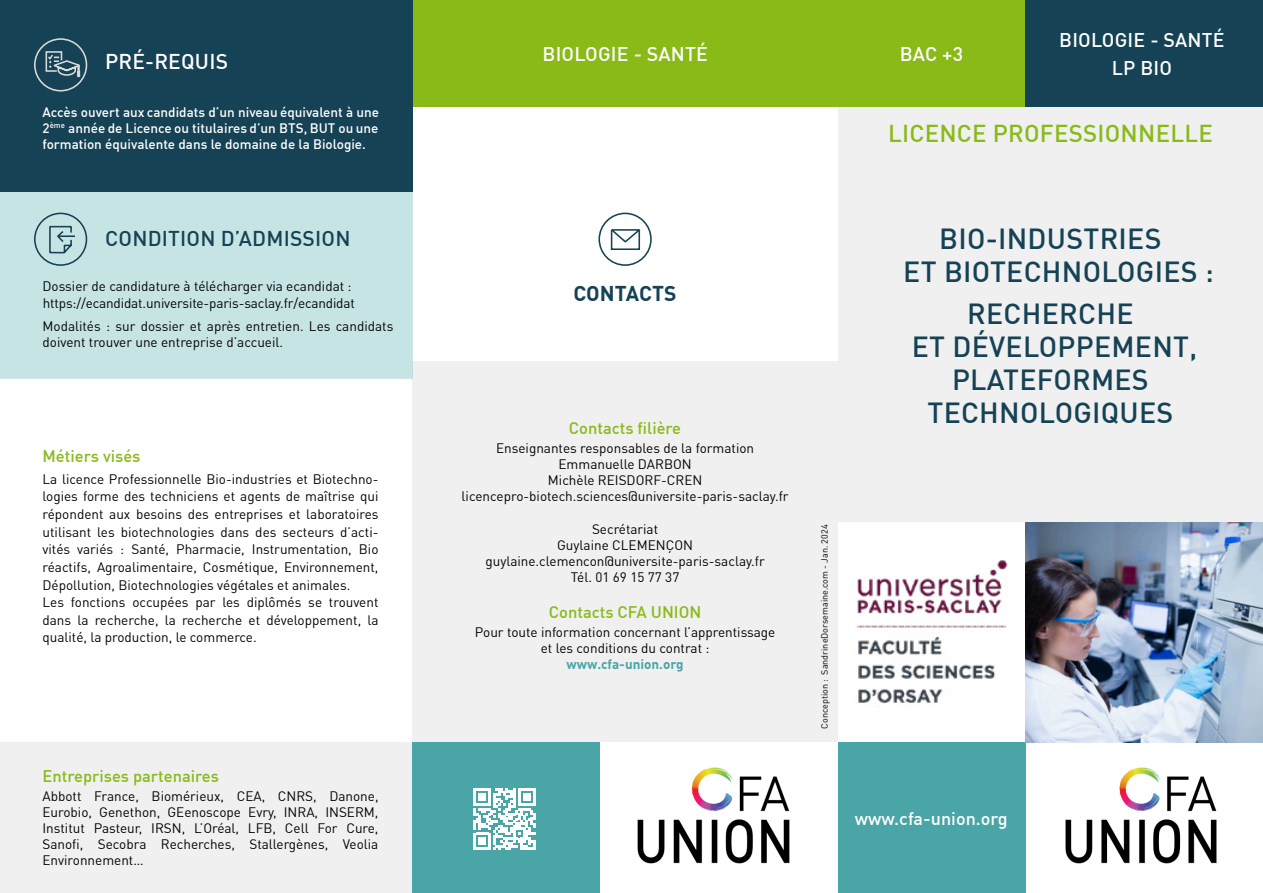
<style>
.page{position:relative;width:1263px;height:893px;background:#fff}
.page>*{position:absolute;margin:0;border:0;box-sizing:border-box;transform-origin:0 0}
.t1{font:500 28.5px/33px "DIN Pro";letter-spacing:.01em;color:#154254;text-align:center}
.t2{font:500 24px "DIN Pro";letter-spacing:.01em;color:#89ba17}
.t3{font:500 21px "DIN Pro";letter-spacing:.01em;color:#154254}
.t4{font:500 21px "DIN Pro";letter-spacing:.01em;color:#fff}
.t5{font:700 21px "DIN Pro";color:#154254}
.t6{font:500 19.5px/28px "DIN Pro";letter-spacing:.01em;color:#fff;text-align:center}
.t7{font:500 18px "DIN Pro";color:#fff}
.t8{font:500 16.5px "DIN Pro";color:#89ba17}
.t9{font:13.5px/16.2px "DIN Pro";color:#000;text-align:center}
.t10{font:500 13.5px/16.2px "DIN Pro";color:#fff;text-align:justify}
.t11{font:700 13.5px "DIN Pro";color:#4aa5a6}
.t12{font:9px "DIN Pro";color:#000}
</style>
<div class="page">
<div style="left:412px;top:361px;width:426px;height:381px;background:#f0f0f1"></div>
<div style="left:838px;top:107px;width:425px;height:415px;background:#f0f0f1"></div>
<div style="left:838px;top:742px;width:187px;height:151px;background:#4aa5a6"></div>
<div style="left:0;top:742px;width:412px;height:151px;background:#f0f0f1"></div>
<div style="left:413px;top:742px;width:187px;height:151px;background:#4aa5a6"></div>
<div style="left:598px;top:213px;width:54px;height:53px;border:2px solid #154254;border-radius:50%"></div>
<svg style="left:610px;top:230px;width:31px;height:14px"></svg>
<div style="left:611px;top:229px;width:29px;height:21px;border:2px solid #154254"></div>
<svg style="left:473px;top:788px;width:62px;height:62px"></svg>
<div style="left:1025px;top:0;width:238px;height:106px;background:#154254"></div>
<div style="left:412px;top:0;width:426px;height:106px;background:#89ba17"></div>
<img style="left:1025px;top:522px;width:238px;height:220px">
<div style="left:0;top:0;width:413px;height:379px;background:#c7e4e4"></div>
<div style="left:0;top:0;width:412px;height:191px;background:#154254"></div>
<svg style="left:34px;top:38px;width:54px;height:54px"></svg>
<div style="left:34px;top:213px;width:53px;height:53px;border:2px solid #154254;border-radius:50%"></div>
<svg style="left:48px;top:225px;width:29px;height:30px"></svg>
<div style="left:838px;top:0;width:187px;height:106px;background:#89ba17"></div>
<img style="left:857px;top:560px;width:151px;height:144px">
<img style="left:637px;top:767px;width:153px;height:97px">
<img style="left:1065px;top:767px;width:152px;height:97px">
<h3 class="t4" style="left:105px;top:53px;width:124px">PRÉ-REQUIS</h3>
<p class="t10" style="left:43px;top:105px;width:338px">Accès ouvert aux candidats d’un niveau équivalent à une 2<sup>ème</sup> année de Licence ou titulaires d’un BTS, BUT ou une formation équivalente dans le domaine de la Biologie.</p>
<h3 class="t3" style="left:105px;top:230px;width:247px">CONDITION D’ADMISSION</h3>
<p class="t9" style="left:43px;top:280px;width:314px;text-align:left">Dossier de candidature à télécharger via ecandidat : https://ecandidat.universite-paris-saclay.fr/ecandidat</p>
<p class="t9" style="left:43px;top:319px;width:352px;text-align:left">Modalités : sur dossier et après entretien. Les candidats doivent trouver une entreprise d’accueil.</p>
<p class="t8" style="left:43px;top:449px;width:99px">Métiers visés</p>
<p class="t9" style="left:43px;top:471px;width:337px;line-height:17.7px;text-align:left">La licence Professionnelle Bio-industries et Biotechno&shy;logies forme des techniciens et agents de maîtrise qui répondent aux besoins des entreprises et laboratoires utilisant les biotechnologies dans des secteurs d’acti&shy;vités variés : Santé, Pharmacie, Instrumentation, Bio réactifs, Agroalimentaire, Cosmétique, Environnement, Dépollution, Biotechnologies végétales et animales.<br>Les fonctions occupées par les diplômés se trouvent dans la recherche, la recherche et développement, la qualité, la production, le commerce.</p>
<p class="t8" style="left:43px;top:770px;width:178px">Entreprises partenaires</p>
<p class="t9" style="left:43px;top:789px;width:338px;text-align:justify">Abbott France, Biomérieux, CEA, CNRS, Danone, Eurobio, Genethon, GEenoscope Evry, INRA, INSERM, Institut Pasteur, IRSN, L’Oréal, LFB, Cell For Cure, Sanofi, Secobra Recherches, Stallergènes, Veolia Environnement…</p>
<h3 class="t6" style="left:543px;top:41px;width:167px">BIOLOGIE - SANTÉ</h3>
<h3 class="t6" style="left:900px;top:41px;width:65px">BAC +3</h3>
<h3 class="t6" style="left:1059px;top:27px;width:167px">BIOLOGIE - SANTÉ<br>LP BIO</h3>
<h2 class="t2" style="left:888px;top:123px;width:326px">LICENCE PROFESSIONNELLE</h2>
<h3 class="t5" style="left:573px;top:285px;width:105px">CONTACTS</h3>
<p class="t8" style="left:569px;top:422px;width:114px">Contacts filière</p>
<p class="t9" style="left:462px;top:441px;width:328px">Enseignantes responsables de la formation Emmanuelle DARBON<br>Michèle REISDORF-CREN licencepro-biotech.sciences@universite-paris-saclay.fr</p>
<p class="t9" style="left:485px;top:522px;width:281px">Secrétariat<br>Guylaine CLEMENÇON guylaine.clemencon@universite-paris-saclay.fr<br>Tél. 01 69 15 77 37</p>
<p class="t8" style="left:549px;top:606px;width:154px">Contacts CFA UNION</p>
<p class="t9" style="left:475px;top:625px;width:302px">Pour toute information concernant l’apprentissage et les conditions du contrat :</p>
<p class="t11" style="left:567px;top:659px;width:119px">www.cfa-union.org</p>
<p class="t12" style="left:821px;top:729px;width:205px;rotate:-90deg">Conception : SandrineDorsemaine.com - Jan. 2024</p>
<h1 class="t1" style="left:903px;top:225px;width:312px">BIO-INDUSTRIES<br>ET BIOTECHNOLOGIES :</h1>
<h1 class="t1" style="left:912px;top:300px;width:287px">RECHERCHE<br>ET DÉVELOPPEMENT,<br>PLATEFORMES<br>TECHNOLOGIQUES</h1>
<h3 class="t7" style="left:855px;top:812px;width:154px">www.cfa-union.org</h3>
</div>
